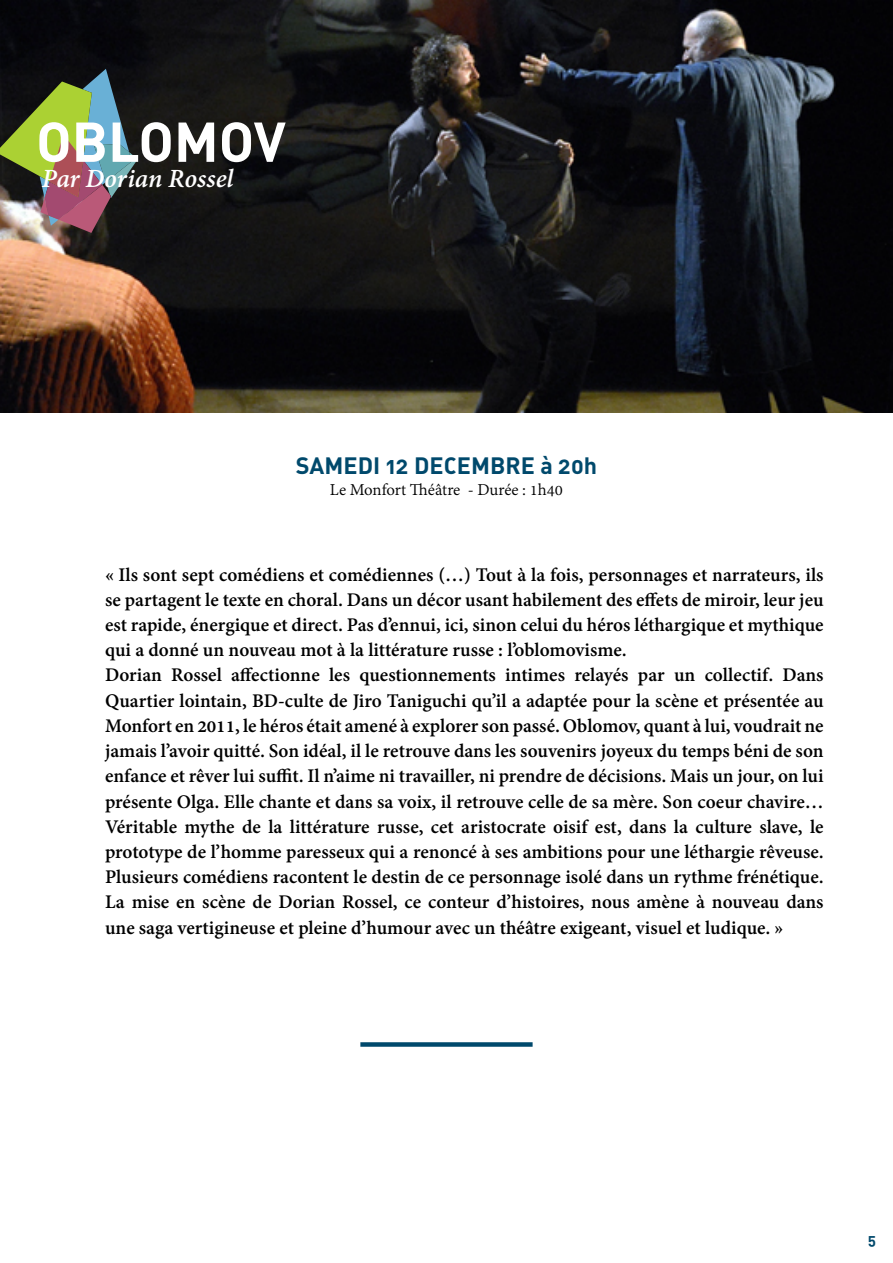
<style>
.page{position:relative;width:893px;height:1263px;background:#fff}
.page>*{position:absolute;margin:0;border:0;box-sizing:border-box;transform-origin:0 0}
.t1{font:55.2px "DIN Bold Alternate";color:#fff}
.t2{font:italic 700 28.5px "Adobe Devanagari";color:#fff}
.t3{font:23.4px "DIN Bold Alternate";color:#00496c}
.t4{font:700 21px/25.2px "Adobe Devanagari";color:#000}
.t5{font:18px "Adobe Devanagari";color:#000}
.t6{font:15px "DIN Bold Alternate";color:#00496c}
</style>
<div class="page">
<img style="left:0;top:1px;width:893px;height:411px">
<svg style="left:0;top:69px;width:138px;height:164px;background:#686b52"></svg>
<div style="left:360px;top:1042px;width:173px;height:5px;background:#00496c"></div>
<h1 class="t1" style="left:36px;top:106px;width:251px">OBLOMOV</h1>
<h2 class="t2" style="left:42px;top:163px;width:193px">Par Dorian Rossel</h2>
<p class="t3" style="left:296px;top:450px;width:303px">SAMEDI 12 DECEMBRE à 20h</p>
<p class="t5" style="left:330px;top:480px;width:234px">Le Monfort Théâtre - Durée : 1h40</p>
<p class="t4" style="left:105px;top:564px;width:720px">« Ils sont sept comédiens et comédiennes (…) Tout à la fois, personnages et narrateurs, ils se partagent le texte en choral. Dans un décor usant habilement des effets de miroir, leur jeu est rapide, énergique et direct. Pas d’ennui, ici, sinon celui du héros léthargique et mythique qui a donné un nouveau mot à la littérature russe : l’oblomovisme.<br>Dorian Rossel affectionne les questionnements intimes relayés par un collectif. Dans Quartier lointain, BD-culte de Jiro Taniguchi qu’il a adaptée pour la scène et présentée au Monfort en 2011, le héros était amené à explorer son passé. Oblomov, quant à lui, voudrait ne jamais l’avoir quitté. Son idéal, il le retrouve dans les souvenirs joyeux du temps béni de son enfance et rêver lui suffit. Il n’aime ni travailler, ni prendre de décisions. Mais un jour, on lui présente Olga. Elle chante et dans sa voix, il retrouve celle de sa mère. Son coeur chavire… Véritable mythe de la littérature russe, cet aristocrate oisif est, dans la culture slave, le prototype de l’homme paresseux qui a renoncé à ses ambitions pour une léthargie rêveuse.<br>Plusieurs comédiens racontent le destin de ce personnage isolé dans un rythme frénétique.<br>La mise en scène de Dorian Rossel, ce conteur d’histoires, nous amène à nouveau dans une saga vertigineuse et pleine d’humour avec un théâtre exigeant, visuel et ludique. »</p>
<p class="t6" style="left:868px;top:1230px;width:10px">5</p>
</div>
